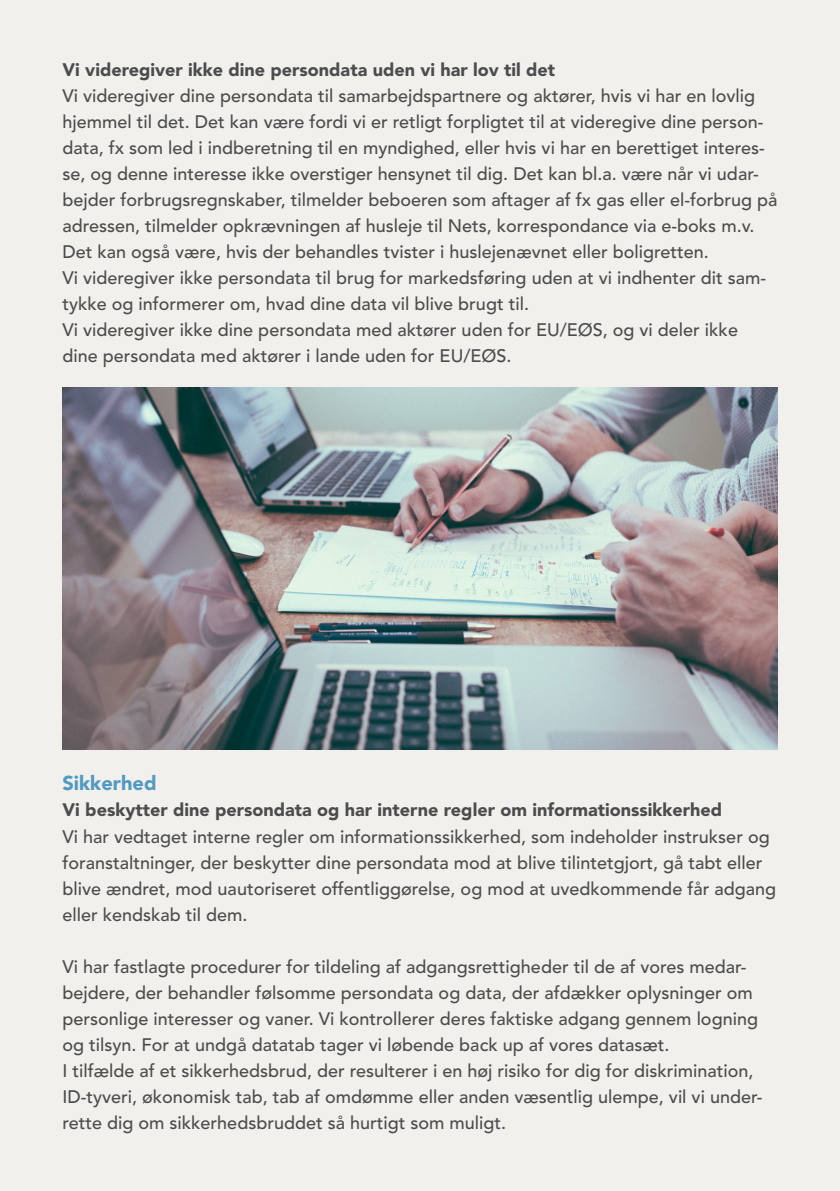
<style>
.page{position:relative;width:840px;height:1191px;background:#fff}
.page>*{position:absolute;margin:0;border:0;box-sizing:border-box;transform-origin:0 0}
.t1{font:900 20px "Avenir LT Std";color:#519ac2}
.t2{font:500 18px/26px "Avenir LT Std";color:#4b4c4d}
.t3{font:900 18px "Avenir LT Std";color:#4b4c4d}
</style>
<div class="page">
<div style="left:0;top:0;width:839px;height:1191px;background:#f2f0ed"></div>
<img style="left:62px;top:388px;width:715px;height:361px">
<p class="t3" style="left:62px;top:59px;width:494px">Vi videregiver ikke dine persondata uden vi har lov til det</p>
<p class="t2" style="left:62px;top:83px;width:716px">Vi videregiver dine persondata til samarbejdspartnere og aktører, hvis vi har en lovlig hjemmel til det. Det kan være fordi vi er retligt forpligtet til at videregive dine person&shy;data, fx som led i indberetning til en myndighed, eller hvis vi har en berettiget interes&shy;se, og denne interesse ikke overstiger hensynet til dig. Det kan bl.a. være når vi udar&shy;bejder forbrugsregnskaber, tilmelder beboeren som aftager af fx gas eller el-forbrug på adressen, tilmelder opkrævningen af husleje til Nets, korrespondance via e-boks m.v.<br>Det kan også være, hvis der behandles tvister i huslejenævnet eller boligretten.</p>
<p class="t2" style="left:62px;top:265px;width:705px">Vi videregiver ikke persondata til brug for markedsføring uden at vi indhenter dit sam&shy;tykke og informerer om, hvad dine data vil blive brugt til.</p>
<p class="t2" style="left:62px;top:317px;width:676px">Vi videregiver ikke dine persondata med aktører uden for EU/EØS, og vi deler ikke dine persondata med aktører i lande uden for EU/EØS.</p>
<p class="t1" style="left:62px;top:771px;width:96px">Sikkerhed</p>
<p class="t3" style="left:62px;top:799px;width:661px">Vi beskytter dine persondata og har interne regler om informationssikkerhed</p>
<p class="t2" style="left:62px;top:823px;width:714px">Vi har vedtaget interne regler om informationssikkerhed, som indeholder instrukser og foranstaltninger, der beskytter dine persondata mod at blive tilintetgjort, gå tabt eller blive ændret, mod uautoriseret offentliggørelse, og mod at uvedkommende får adgang eller kendskab til dem.</p>
<p class="t2" style="left:62px;top:953px;width:696px">Vi har fastlagte procedurer for tildeling af adgangsrettigheder til de af vores medar&shy;bejdere, der behandler følsomme persondata og data, der afdækker oplysninger om personlige interesser og vaner. Vi kontrollerer deres faktiske adgang gennem logning og tilsyn. For at undgå datatab tager vi løbende back up af vores datasæt.</p>
<p class="t2" style="left:62px;top:1057px;width:701px">I tilfælde af et sikkerhedsbrud, der resulterer i en høj risiko for dig for diskrimination,<br>ID-tyveri, økonomisk tab, tab af omdømme eller anden væsentlig ulempe, vil vi under&shy;rette dig om sikkerhedsbruddet så hurtigt som muligt.</p>
</div>
